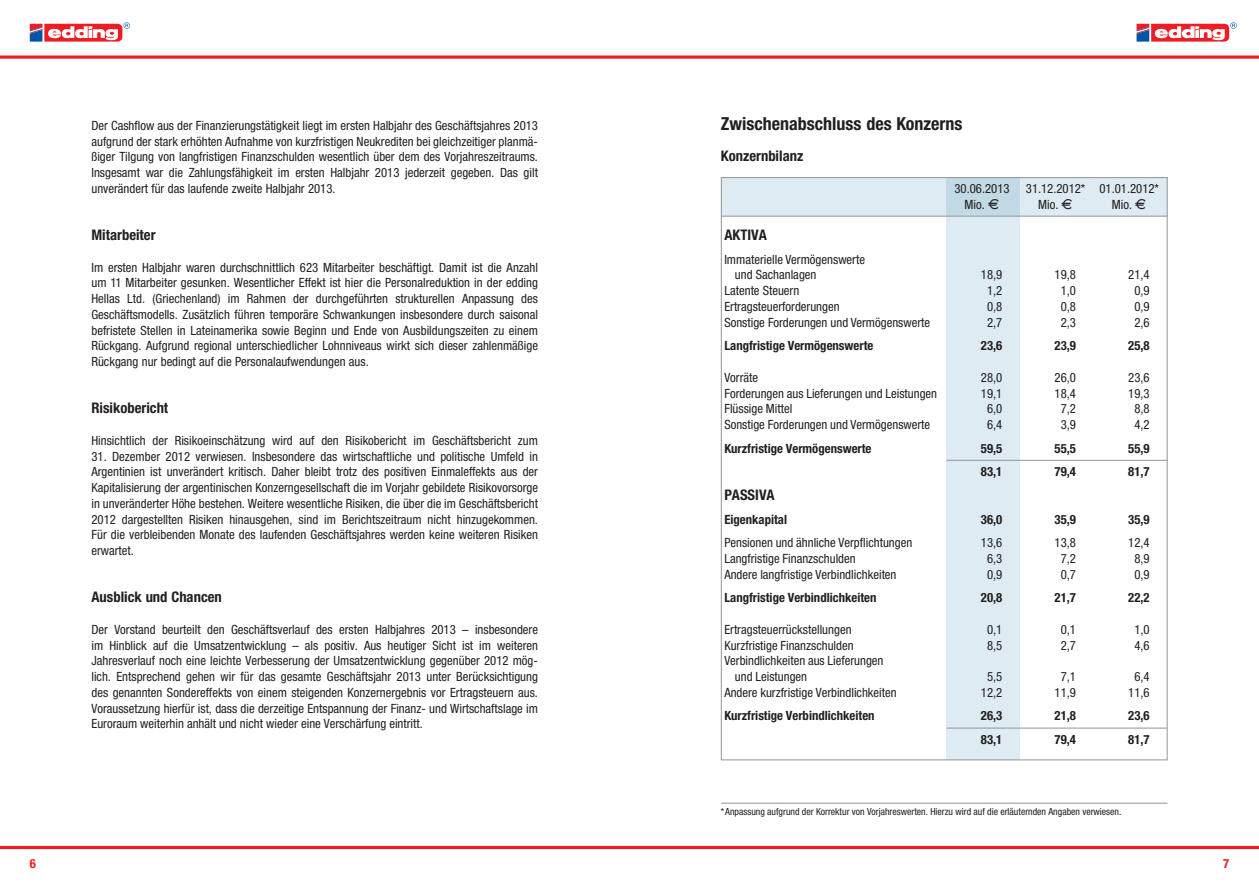
<style>
.page{position:relative;width:1259px;height:893px;background:#fff}
.page>*{position:absolute;margin:0;border:0;box-sizing:border-box;transform-origin:0 0}
.t1{font:700 condensed 18px "Helvetica Neue LTW1 G";color:#231f20}
.t2{font:700 condensed 14.7px "Helvetica Neue LTW1 G";color:#231f20}
.t3{font:condensed 12.75px/15.8px "Helvetica Neue LTW1 G";color:#231f20;text-align:justify}
.t4{font:700 condensed 12.75px "Helvetica Neue LTW1 G";color:#231f20}
.t5{font:700 condensed 12.75px "Helvetica Neue LTW1 G";color:#ee1d23}
.t6{font:condensed 9.75px "Helvetica Neue LTW1 G";color:#231f20}
.s1{font-family:"Eurofont";font-stretch:normal}
</style>
<div class="page">
<hr style="left:0;top:56px;width:1259px;height:3px;background:#ee1d23">
<svg style="left:30px;top:22px;width:100px;height:20px"></svg>
<hr style="left:0;top:846px;width:1259px;height:3px;background:#ee1d23">
<svg style="left:1136px;top:22px;width:100px;height:20px"></svg>
<div style="left:723px;top:179px;width:442px;height:37px;background:#deebf2"></div>
<div style="left:946px;top:216px;width:74px;height:544px;background:#deebf2"></div>
<div style="left:946px;top:177px;width:74px;height:39px;background:#c2dae6"></div>
<hr style="left:721px;top:216px;width:446px;height:1px;background:#939598">
<hr style="left:946px;top:460px;width:221px;height:1px;background:#939598">
<hr style="left:946px;top:728px;width:221px;height:1px;background:#939598">
<hr style="left:721px;top:803px;width:446px;height:1px;background:#939598">
<p class="t3" style="left:91px;top:119px;width:448px">Der Cashflow aus der Finanzierungstätigkeit liegt im ersten Halbjahr des Geschäftsjahres 2013 aufgrund der stark erhöhten Aufnahme von kurzfristigen Neukrediten bei gleichzeitiger planmä&shy;ßiger Tilgung von langfristigen Finanzschulden wesentlich über dem des Vorjahreszeitraums.<br>Insgesamt war die Zahlungsfähigkeit im ersten Halbjahr 2013 jederzeit gegeben. Das gilt unverändert für das laufende zweite Halbjahr 2013.</p>
<p class="t2" style="left:91px;top:229px;width:66px">Mitarbeiter</p>
<p class="t3" style="left:91px;top:260px;width:448px">Im ersten Halbjahr waren durchschnittlich 623 Mitarbeiter beschäftigt. Damit ist die Anzahl um 11 Mitarbeiter gesunken. Wesentlicher Effekt ist hier die Personalreduktion in der edding Hellas Ltd. (Griechenland) im Rahmen der durchgeführten strukturellen Anpassung des Geschäftsmodells. Zusätzlich führen temporäre Schwankungen insbesondere durch saisonal befristete Stellen in Lateinamerika sowie Beginn und Ende von Ausbildungszeiten zu einem Rückgang. Aufgrund regional unterschiedlicher Lohnniveaus wirkt sich dieser zahlenmäßige Rückgang nur bedingt auf die Personalaufwendungen aus.</p>
<p class="t2" style="left:91px;top:403px;width:78px">Risikobericht</p>
<p class="t3" style="left:91px;top:434px;width:448px">Hinsichtlich der Risikoeinschätzung wird auf den Risikobericht im Geschäftsbericht zum</p>
<p class="t3" style="left:91px;top:449px;width:448px">31. Dezember 2012 verwiesen. Insbesondere das wirtschaftliche und politische Umfeld in Argentinien ist unverändert kritisch. Daher bleibt trotz des positiven Einmaleffekts aus der Kapitalisierung der argentinischen Konzerngesellschaft die im Vorjahr gebildete Risikovorsorge in unveränderter Höhe bestehen. Weitere wesentliche Risiken, die über die im Geschäftsbericht 2012 dargestellten Risiken hinausgehen, sind im Berichtszeitraum nicht hinzugekommen.<br>Für die verbleibenden Monate des laufenden Geschäftsjahres werden keine weiteren Risiken erwartet.</p>
<p class="t2" style="left:91px;top:592px;width:132px">Ausblick und Chancen</p>
<p class="t3" style="left:91px;top:623px;width:448px">Der Vorstand beurteilt den Geschäftsverlauf des ersten Halbjahres 2013 – insbesondere im Hinblick auf die Umsatzentwicklung – als positiv. Aus heutiger Sicht ist im weiteren Jahresverlauf noch eine leichte Verbesserung der Umsatzentwicklung gegenüber 2012 mög&shy;lich. Entsprechend gehen wir für das gesamte Geschäftsjahr 2013 unter Berücksichtigung des genannten Sondereffekts von einem steigenden Konzernergebnis vor Ertragsteuern aus.<br>Voraussetzung hierfür ist, dass die derzeitige Entspannung der Finanz- und Wirtschaftslage im Euroraum weiterhin anhält und nicht wieder eine Verschärfung eintritt.</p>
<h1 class="t1" style="left:721px;top:117px;width:243px">Zwischenabschluss des Konzerns</h1>
<p class="t2" style="left:721px;top:151px;width:84px">Konzernbilanz</p>
<p class="t3" style="left:954px;top:182px;width:57px">30.06.2013</p>
<p class="t3" style="left:1026px;top:182px;width:135px">31.12.2012* 01.01.2012*</p>
<p class="t3" style="left:964px;top:197px;width:36px">Mio. <span class="s1">E</span></p>
<p class="t3" style="left:1038px;top:197px;width:36px">Mio. <span class="s1">E</span></p>
<p class="t3" style="left:1112px;top:197px;width:36px">Mio. <span class="s1">E</span></p>
<p class="t2" style="left:724px;top:229px;width:44px">AKTIVA</p>
<p class="t3" style="left:735px;top:253px;width:132px;text-indent:-11px">Immaterielle Vermögenswerte und Sachanlagen</p>
<p class="t3" style="left:981px;top:268px;width:23px">18,9</p>
<p class="t3" style="left:1054px;top:268px;width:23px">19,8</p>
<p class="t3" style="left:1128px;top:268px;width:23px">21,4</p>
<p class="t3" style="left:724px;top:284px;width:76px">Latente Steuern</p>
<p class="t3" style="left:987px;top:284px;width:17px">1,2</p>
<p class="t3" style="left:1060px;top:284px;width:17px">1,0</p>
<p class="t3" style="left:1134px;top:284px;width:17px">0,9</p>
<p class="t3" style="left:724px;top:300px;width:117px">Ertragsteuerforderungen</p>
<p class="t3" style="left:987px;top:300px;width:17px">0,8</p>
<p class="t3" style="left:1060px;top:300px;width:17px">0,8</p>
<p class="t3" style="left:1134px;top:300px;width:17px">0,9</p>
<p class="t3" style="left:724px;top:316px;width:207px">Sonstige Forderungen und Vermögenswerte</p>
<p class="t3" style="left:987px;top:316px;width:17px">2,7</p>
<p class="t3" style="left:1060px;top:316px;width:17px">2,3</p>
<p class="t3" style="left:1134px;top:316px;width:17px">2,6</p>
<p class="t4" style="left:724px;top:341px;width:151px">Langfristige Vermögenswerte</p>
<p class="t4" style="left:981px;top:341px;width:23px">23,6</p>
<p class="t4" style="left:1054px;top:341px;width:23px">23,9</p>
<p class="t4" style="left:1128px;top:341px;width:23px">25,8</p>
<p class="t3" style="left:724px;top:371px;width:35px">Vorräte</p>
<p class="t3" style="left:981px;top:371px;width:23px">28,0</p>
<p class="t3" style="left:1054px;top:371px;width:23px">26,0</p>
<p class="t3" style="left:1128px;top:371px;width:23px">23,6</p>
<p class="t3" style="left:724px;top:386px;width:214px">Forderungen aus Lieferungen und Leistungen</p>
<p class="t3" style="left:981px;top:386px;width:23px">19,1</p>
<p class="t3" style="left:1054px;top:386px;width:23px">18,4</p>
<p class="t3" style="left:1128px;top:386px;width:23px">19,3</p>
<p class="t3" style="left:724px;top:402px;width:69px">Flüssige Mittel</p>
<p class="t3" style="left:987px;top:402px;width:17px">6,0</p>
<p class="t3" style="left:1060px;top:402px;width:17px">7,2</p>
<p class="t3" style="left:1134px;top:402px;width:17px">8,8</p>
<p class="t3" style="left:724px;top:418px;width:207px">Sonstige Forderungen und Vermögenswerte</p>
<p class="t3" style="left:987px;top:418px;width:17px">6,4</p>
<p class="t3" style="left:1060px;top:418px;width:17px">3,9</p>
<p class="t3" style="left:1134px;top:418px;width:17px">4,2</p>
<p class="t4" style="left:724px;top:443px;width:149px">Kurzfristige Vermögenswerte</p>
<p class="t4" style="left:981px;top:443px;width:23px">59,5</p>
<p class="t4" style="left:1054px;top:443px;width:23px">55,5</p>
<p class="t4" style="left:1128px;top:443px;width:23px">55,9</p>
<p class="t4" style="left:981px;top:467px;width:23px">83,1</p>
<p class="t4" style="left:1054px;top:467px;width:23px">79,4</p>
<p class="t4" style="left:1128px;top:467px;width:23px">81,7</p>
<p class="t2" style="left:724px;top:489px;width:52px">PASSIVA</p>
<p class="t4" style="left:724px;top:514px;width:64px">Eigenkapital</p>
<p class="t4" style="left:981px;top:514px;width:23px">36,0</p>
<p class="t4" style="left:1054px;top:514px;width:23px">35,9</p>
<p class="t4" style="left:1128px;top:514px;width:23px">35,9</p>
<p class="t3" style="left:724px;top:536px;width:189px">Pensionen und ähnliche Verpflichtungen</p>
<p class="t3" style="left:981px;top:536px;width:23px">13,6</p>
<p class="t3" style="left:1054px;top:536px;width:23px">13,8</p>
<p class="t3" style="left:1128px;top:536px;width:23px">12,4</p>
<p class="t3" style="left:724px;top:552px;width:133px">Langfristige Finanzschulden</p>
<p class="t3" style="left:987px;top:552px;width:17px">6,3</p>
<p class="t3" style="left:1060px;top:552px;width:17px">7,2</p>
<p class="t3" style="left:1134px;top:552px;width:17px">8,9</p>
<p class="t3" style="left:724px;top:568px;width:174px">Andere langfristige Verbindlichkeiten</p>
<p class="t3" style="left:987px;top:568px;width:17px">0,9</p>
<p class="t3" style="left:1060px;top:568px;width:17px">0,7</p>
<p class="t3" style="left:1134px;top:568px;width:17px">0,9</p>
<p class="t4" style="left:724px;top:593px;width:154px">Langfristige Verbindlichkeiten</p>
<p class="t4" style="left:981px;top:593px;width:23px">20,8</p>
<p class="t4" style="left:1054px;top:593px;width:23px">21,7</p>
<p class="t4" style="left:1128px;top:593px;width:23px">22,2</p>
<p class="t3" style="left:724px;top:623px;width:129px">Ertragsteuerrückstellungen</p>
<p class="t3" style="left:987px;top:623px;width:17px">0,1</p>
<p class="t3" style="left:1060px;top:623px;width:17px">0,1</p>
<p class="t3" style="left:1134px;top:623px;width:17px">1,0</p>
<p class="t3" style="left:724px;top:638px;width:131px">Kurzfristige Finanzschulden</p>
<p class="t3" style="left:987px;top:638px;width:17px">8,5</p>
<p class="t3" style="left:1060px;top:638px;width:17px">2,7</p>
<p class="t3" style="left:1134px;top:638px;width:17px">4,6</p>
<p class="t3" style="left:735px;top:654px;width:150px;text-indent:-11px">Verbindlichkeiten aus Lieferungen und Leistungen</p>
<p class="t3" style="left:987px;top:670px;width:17px">5,5</p>
<p class="t3" style="left:1060px;top:670px;width:17px">7,1</p>
<p class="t3" style="left:1134px;top:670px;width:17px">6,4</p>
<p class="t3" style="left:724px;top:686px;width:174px">Andere kurzfristige Verbindlichkeiten</p>
<p class="t3" style="left:981px;top:686px;width:23px">12,2</p>
<p class="t3" style="left:1054px;top:686px;width:23px">11,9</p>
<p class="t3" style="left:1128px;top:686px;width:23px">11,6</p>
<p class="t4" style="left:724px;top:711px;width:152px">Kurzfristige Verbindlichkeiten</p>
<p class="t4" style="left:981px;top:711px;width:23px">26,3</p>
<p class="t4" style="left:1054px;top:711px;width:23px">21,8</p>
<p class="t4" style="left:1128px;top:711px;width:23px">23,6</p>
<p class="t4" style="left:981px;top:735px;width:23px">83,1</p>
<p class="t4" style="left:1054px;top:735px;width:23px">79,4</p>
<p class="t4" style="left:1128px;top:735px;width:23px">81,7</p>
<p class="t6" style="left:721px;top:808px;width:402px">* Anpassung aufgrund der Korrektur von Vorjahreswerten. Hierzu wird auf die erläuternden Angaben verwiesen.</p>
<p class="t5" style="left:30px;top:859px;width:8px">6</p>
<p class="t5" style="left:1223px;top:859px;width:8px">7</p>
</div>
